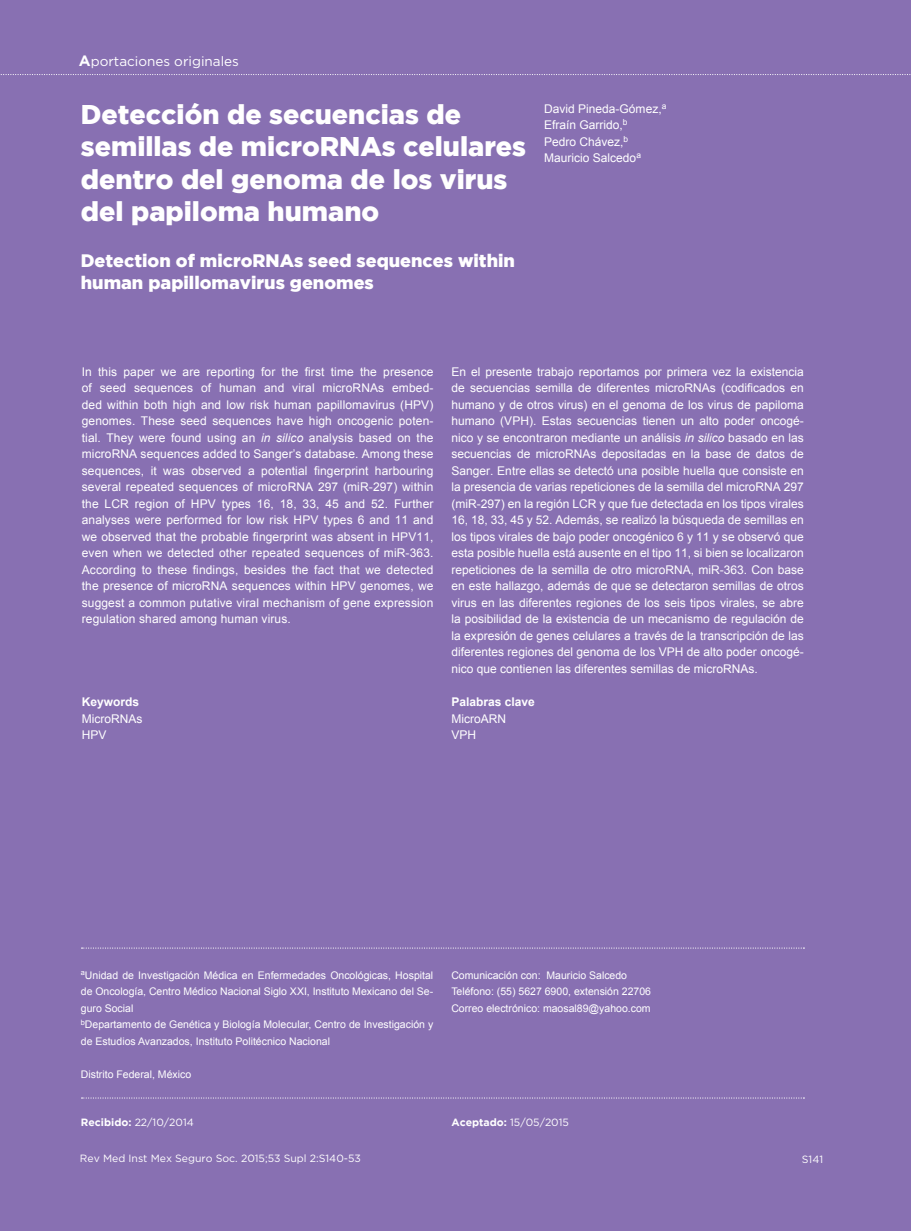
<style>
.page{position:relative;width:911px;height:1231px;background:#fff}
.page>*{position:absolute;margin:0;border:0;box-sizing:border-box;transform-origin:0 0}
.t1{font:900 27px/32.4px "Gotham";color:#fff}
.t2{font:900 18px/21.6px "Gotham";color:#fff}
.t3{font:13.5px "Gotham";color:#fff}
.t4{font:12px/16.5px "Arial";color:#fff}
.t5{font:700 12px "Arial";color:#fff}
.t6{font:10.5px/16.5px "Arial";color:#fff}
.t7{font:10.5px "Gotham";color:#fff}
.s1{font-weight:700;font-size:15px}
.s2{font-style:italic}
.s3{font-weight:700}
</style>
<div class="page">
<div style="left:0;top:0;width:910px;height:1230px;background:#8870b2"></div>
<svg style="left:0;top:74px;width:911px;height:1px"></svg>
<svg style="left:81px;top:947px;width:723px;height:1px"></svg>
<svg style="left:81px;top:1097px;width:723px;height:1px"></svg>
<p class="t3" style="left:79px;top:53px;width:161px"><span class="s1">A</span>portaciones originales</p>
<h1 class="t1" style="left:81px;top:97px;width:446px">Detección de secuencias de semillas de microRNAs celulares dentro del genoma de los virus del papiloma humano</h1>
<p class="t4" style="left:544px;top:100px;width:124px">David Pineda-Gómez,<sup>a<br></sup>Efraín Garrido,<sup>b<br></sup>Pedro Chávez,<sup>b<br></sup>Mauricio Salcedo<sup>a</sup></p>
<h2 class="t2" style="left:81px;top:250px;width:435px">Detection of microRNAs seed sequences within human papillomavirus genomes</h2>
<p class="t4" style="left:82px;top:363px;width:353px;text-align:justify">In this paper we are reporting for the first time the presence of seed sequences of human and viral microRNAs embed&shy;ded within both high and low risk human papillomavirus (HPV) genomes. These seed sequences have high oncogenic poten&shy;tial. They were found using an <span class="s2">in silico</span> analysis based on the microRNA sequences added to Sanger’s database. Among these sequences, it was observed a potential fingerprint harbouring several repeated sequences of microRNA 297 (miR-297) within the LCR region of HPV types 16, 18, 33, 45 and 52. Further analyses were performed for low risk HPV types 6 and 11 and we observed that the probable fingerprint was absent in HPV11, even when we detected other repeated sequences of miR-363.<br>According to these findings, besides the fact that we detected the presence of microRNA sequences within HPV genomes, we suggest a common putative viral mechanism of gene expression regulation shared among human virus.</p>
<p class="t5" style="left:82px;top:693px;width:59px">Keywords</p>
<p class="t4" style="left:82px;top:710px;width:62px">MicroRNAs<br>HPV</p>
<p class="t4" style="left:451px;top:363px;width:353px;text-align:justify">En el presente trabajo reportamos por primera vez la existencia de secuencias semilla de diferentes microRNAs (codificados en humano y de otros virus) en el genoma de los virus de papiloma humano (VPH). Estas secuencias tienen un alto poder oncogé&shy;nico y se encontraron mediante un análisis <span class="s2">in silico</span> basado en las secuencias de microRNAs depositadas en la base de datos de Sanger. Entre ellas se detectó una posible huella que consiste en la presencia de varias repeticiones de la semilla del microRNA 297 (miR-297) en la región LCR y que fue detectada en los tipos virales 16, 18, 33, 45 y 52. Además, se realizó la búsqueda de semillas en los tipos virales de bajo poder oncogénico 6 y 11 y se observó que esta posible huella está ausente en el tipo 11, si bien se localizaron repeticiones de la semilla de otro microRNA, miR-363. Con base en este hallazgo, además de que se detectaron semillas de otros virus en las diferentes regiones de los seis tipos virales, se abre la posibilidad de la existencia de un mecanismo de regulación de la expresión de genes celulares a través de la transcripción de las diferentes regiones del genoma de los VPH de alto poder oncogé&shy;nico que contienen las diferentes semillas de microRNAs.</p>
<p class="t5" style="left:451px;top:693px;width:85px">Palabras clave</p>
<p class="t4" style="left:451px;top:710px;width:56px">MicroARN<br>VPH</p>
<p class="t6" style="left:81px;top:966px;width:354px"><sup>a</sup>Unidad de Investigación Médica en Enfermedades Oncológicas, Hospital de Oncología, Centro Médico Nacional Siglo XXI, Instituto Mexicano del Se&shy;guro Social<br><sup>b</sup>Departamento de Genética y Biología Molecular, Centro de Investigación y de Estudios Avanzados, Instituto Politécnico Nacional</p>
<p class="t6" style="left:81px;top:1065px;width:112px">Distrito Federal, México</p>
<p class="t6" style="left:451px;top:966px;width:201px">Comunicación con: Mauricio Salcedo<br>Teléfono: (55) 5627 6900, extensión 22706<br>Correo electrónico: maosal89@yahoo.com</p>
<p class="t7" style="left:81px;top:1115px;width:114px"><span class="s3">Recibido:</span> 22/10/2014</p>
<p class="t7" style="left:451px;top:1115px;width:119px"><span class="s3">Aceptado:</span> 15/05/2015</p>
<p class="t7" style="left:80px;top:1151px;width:282px">Rev Med Inst Mex Seguro Soc. 2015;53 Supl 2:S140-53</p>
<p class="t7" style="left:801px;top:1151px;width:23px">S141</p>
</div>
